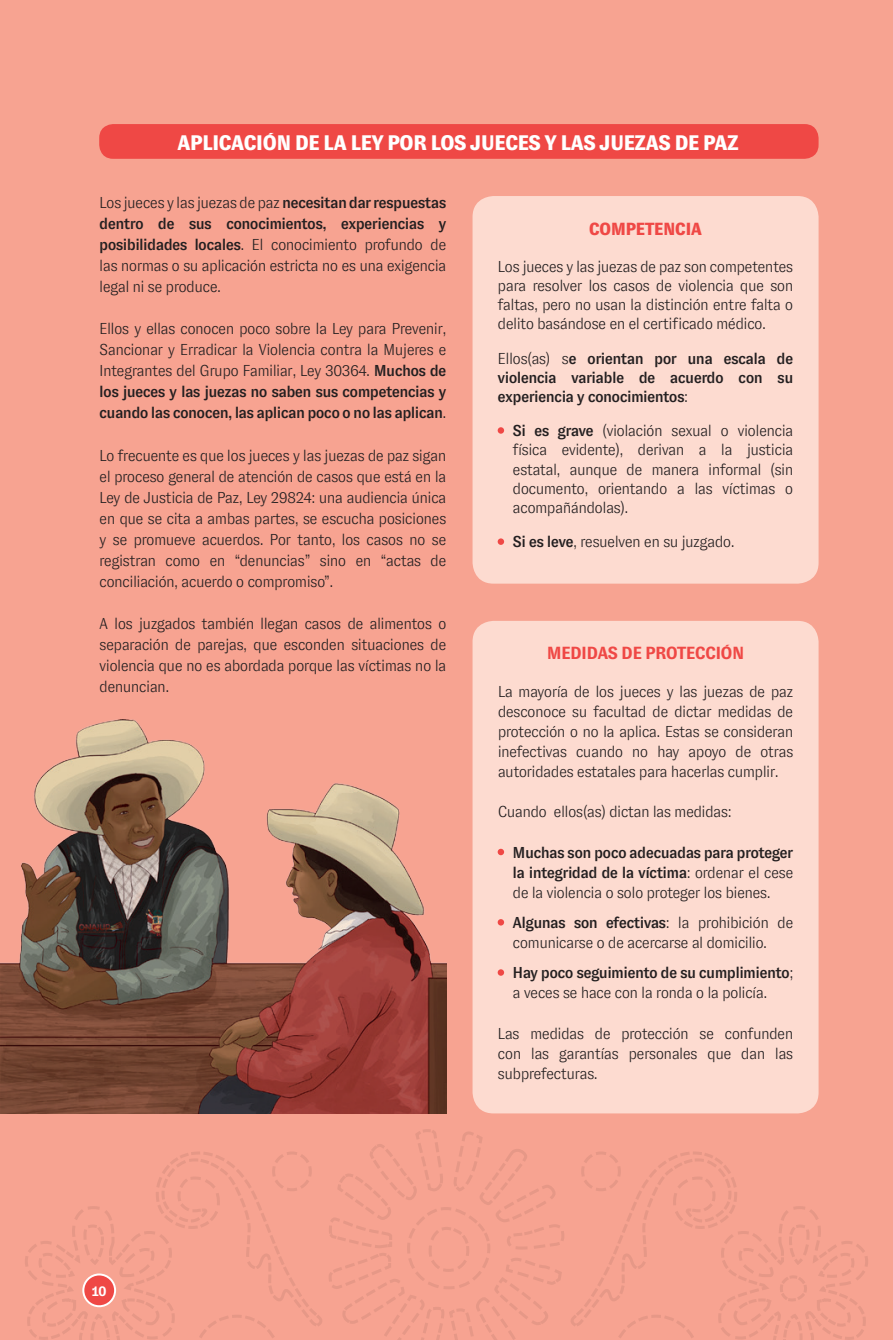
<style>
.page{position:relative;width:893px;height:1340px;background:#fff}
.page>*{position:absolute;margin:0;border:0;box-sizing:border-box;transform-origin:0 0}
.t1{font:900 21px "GT Zirkon";letter-spacing:-.04em;color:#fff}
.t2{font:700 17.5px "GT Zirkon";letter-spacing:-.04em;color:#ef4845}
.t3{font:900 17.5px "GT Zirkon";color:#ef4845}
.t4{font:300 15.75px/21px "GT Zirkon";letter-spacing:-.04em;color:#231f20;text-align:justify}
.t5{font:500 15.75px/20.1px "GT Zirkon";letter-spacing:-.04em;color:#231f20;text-align:justify}
.t6{font:700 14px "GT Zirkon";color:#fff}
.s1{font-weight:500}
.s2{font-weight:300}
</style>
<div class="page">
<div style="left:0;top:0;width:893px;height:1339px;background:#f7a391"></div>
<svg style="left:23px;top:1129px;width:847px;height:211px"></svg>
<div style="left:472px;top:196px;width:347px;height:387px;background:#fddbd0;border-radius:21px"></div>
<div style="left:99px;top:124px;width:720px;height:35px;background:#ef4845;border-radius:14px"></div>
<div style="left:472px;top:621px;width:347px;height:492px;background:#fddbd0;border-radius:21px"></div>
<div style="left:498px;top:848px;width:6px;height:7px;background:#ef4845;border-radius:50%"></div>
<svg style="left:498px;top:919px;width:6px;height:6px"></svg>
<svg style="left:498px;top:969px;width:6px;height:6px"></svg>
<svg style="left:498px;top:427px;width:6px;height:6px"></svg>
<div style="left:498px;top:538px;width:6px;height:7px;background:#ef4845;border-radius:50%"></div>
<img style="left:0;top:719px;width:446px;height:394px">
<svg style="left:82px;top:1273px;width:34px;height:34px"></svg>
<div style="left:84px;top:1275px;width:30px;height:30px;background:#ef4845;border-radius:50%"></div>
<h1 class="t1" style="left:177px;top:131px;width:47px">APLICACIÓN</h1>
<h1 class="t1" style="left:295px;top:131px;width:212px">DE LA LEY POR LOS JUECES</h1>
<h1 class="t1" style="left:545px;top:131px;width:196px">Y LAS JUEZAS DE PAZ</h1>
<p class="t4" style="left:99px;top:193px;width:349px">Los jueces y las juezas de paz <span class="s1">necesitan dar respuestas dentro de sus conocimientos, experiencias y posibilidades locales</span>. El conocimiento profundo de las normas o su aplicación estricta no es una exigencia legal ni se produce.</p>
<p class="t4" style="left:99px;top:319px;width:349px">Ellos y ellas conocen poco sobre la Ley para Prevenir, Sancionar y Erradicar la Violencia contra la Mujeres e Integrantes del Grupo Familiar, Ley 30364. <span class="s1">Muchos de los jueces y las juezas no saben sus competencias y cuando las conocen, las aplican poco o no las aplican</span>.</p>
<p class="t4" style="left:99px;top:445px;width:349px">Lo frecuente es que los jueces y las juezas de paz sigan el proceso general de atención de casos que está en la Ley de Justicia de Paz, Ley 29824: una audiencia única en que se cita a ambas partes, se escucha posiciones y se promueve acuerdos. Por tanto, los casos no se registran como en “denuncias” sino en “actas de conciliación, acuerdo o compromiso”.</p>
<p class="t4" style="left:99px;top:613px;width:349px">A los juzgados también llegan casos de alimentos o separación de parejas, que esconden situaciones de violencia que no es abordada porque las víctimas no la denuncian.</p>
<p class="t3" style="left:589px;top:219px;width:57px">COMPETENCIA</p>
<p class="t4" style="left:498px;top:257px;width:297px;line-height:19.2px">Los jueces y las juezas de paz son competentes para resolver los casos de violencia que son faltas, pero no usan la distinción entre falta o delito basándose en el certificado médico.</p>
<p class="t5" style="left:498px;top:348px;width:297px;line-height:19.2px"><span class="s2">Ellos(as) s</span>e orientan por una escala de violencia variable de acuerdo con su experiencia y conocimientos<span class="s2">:</span></p>
<p class="t4" style="left:512px;top:421px;width:282px;line-height:19.2px"><span class="s1">Si es grave</span> (violación sexual o violencia física evidente), derivan a la justicia estatal, aunque de manera informal (sin documento, orientando a las víctimas o acompañándolas).</p>
<p class="t4" style="left:512px;top:531px;width:224px"><span class="s1">Si es leve</span>, resuelven en su juzgado.</p>
<p class="t2" style="left:547px;top:644px;width:199px">MEDIDAS DE PROTECCIÓN</p>
<p class="t4" style="left:498px;top:681px;width:297px;line-height:20.1px">La mayoría de los jueces y las juezas de paz desconoce su facultad de dictar medidas de protección o no la aplica. Estas se consideran inefectivas cuando no hay apoyo de otras autoridades estatales para hacerlas cumplir.</p>
<p class="t4" style="left:498px;top:801px;width:236px">Cuando ellos(as) dictan las medidas:</p>
<p class="t5" style="left:512px;top:842px;width:282px">Muchas son poco adecuadas para proteger la integridad de la víctima<span class="s2">: ordenar el cese de la violencia o solo proteger los bienes.</span></p>
<p class="t4" style="left:512px;top:912px;width:282px;line-height:20.1px"><span class="s1">Algunas son efectivas</span>: la prohibición de comunicarse o de acercarse al domicilio.</p>
<p class="t5" style="left:512px;top:962px;width:282px">Hay poco seguimiento de su cumplimiento<span class="s2">; a veces se hace con la ronda o la policía.</span></p>
<p class="t4" style="left:498px;top:1023px;width:297px;line-height:20.1px">Las medidas de protección se confunden con las garantías personales que dan las subprefecturas.</p>
<p class="t6" style="left:92px;top:1283px;width:16px">10</p>
</div>
